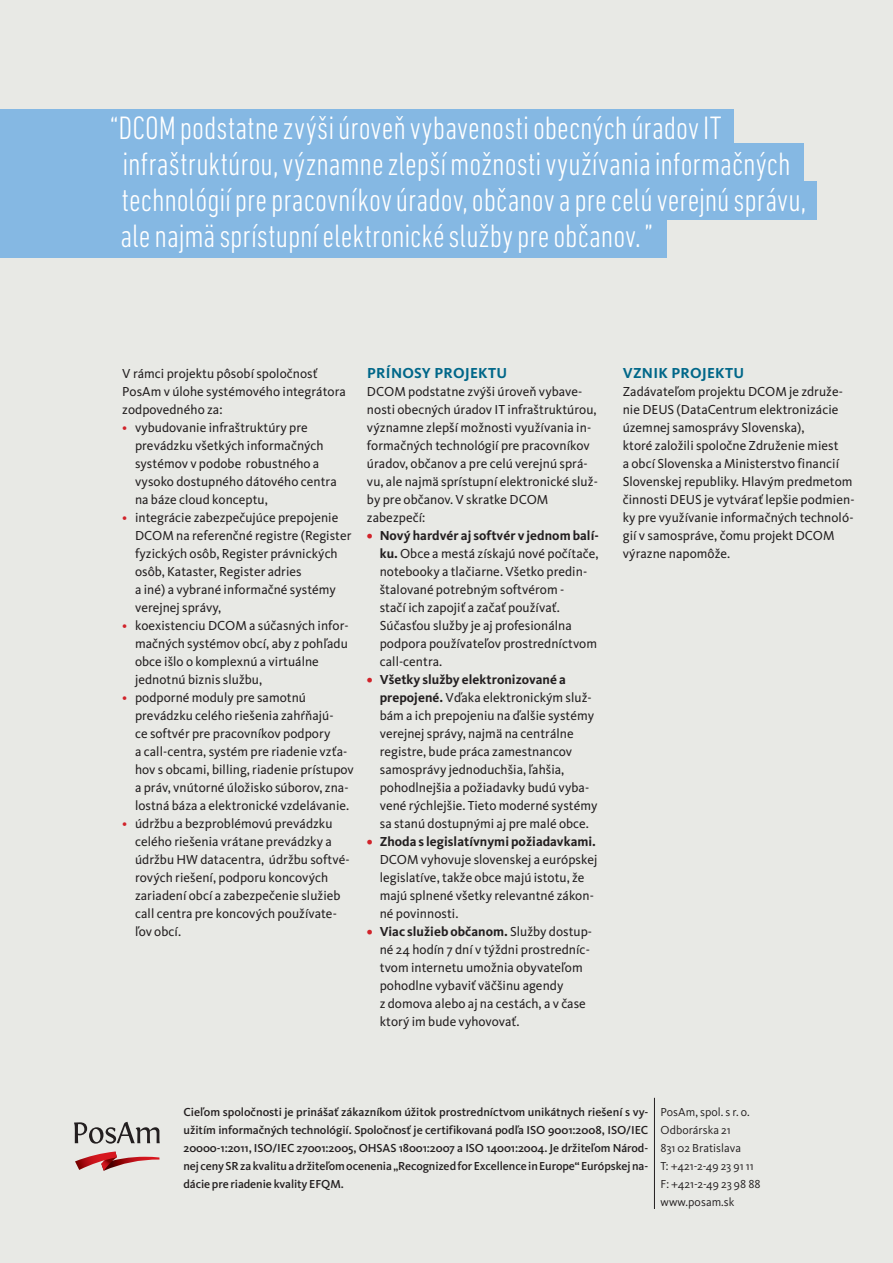
<style>
.page{position:relative;width:893px;height:1263px;background:#e8e9e5}
.page>*{position:absolute;margin:0;border:0;box-sizing:border-box;transform-origin:0 0}
.t1{font:300 condensed 33px/36px "DIN Next LT Pro";color:#fff}
.t2{font:700 15px "Kievit Pro";letter-spacing:.02em;color:#006789}
.t3{font:13.5px/18px "Kievit Pro";letter-spacing:.005em;color:#231f20}
.t4{font:500 12px/18px "Kievit Pro";letter-spacing:-.005em;color:#231f20;text-align:justify}
.t5{font:12px/18px "Kievit Pro";letter-spacing:.005em;color:#231f20}
.s1{color:#d1232a}
.s2{font-weight:700;color:#d1232a}
.s3{font-weight:700}
</style>
<div class="page">
<hr style="left:654px;top:1098px;width:1px;height:111px;background:#231f20">
<svg style="left:75px;top:1151px;width:84px;height:20px"></svg>
<svg style="left:74px;top:1122px;width:86px;height:21px"></svg>
<div style="left:0;top:109px;width:734px;height:39px;background:#85b8e3"></div>
<div style="left:0;top:144px;width:804px;height:48px;background:#85b8e3"></div>
<div style="left:0;top:181px;width:816px;height:39px;background:#85b8e3"></div>
<div style="left:0;top:219px;width:667px;height:38px;background:#85b8e3"></div>
<p class="t1" style="left:120px;top:109px;width:687px;text-indent:-10px">“DCOM podstatne zvýši úroveň vybavenosti obecných úradov IT infraštruktúrou, významne zlepší možnosti využívania informačných technológií pre pracovníkov úradov, občanov a pre celú verejnú správu, ale najmä sprístupní elektronické služby pre občanov. ”</p>
<p class="t3" style="left:122px;top:364px;width:225px">V rámci projektu pôsobí spoločnosť<br>PosAm v úlohe systémového integrátora zodpovedného za:</p>
<p class="t3" style="left:135px;top:418px;width:203px;text-indent:-13px"><span class="s1">•</span> vybudovanie infraštruktúry pre prevádzku všetkých informačných systémov v podobe robustného a vysoko dostupného dátového centra na báze cloud konceptu,</p>
<p class="t3" style="left:135px;top:508px;width:218px;text-indent:-13px"><span class="s1">•</span> integrácie zabezpečujúce prepojenie DCOM na referenčné registre (Register fyzických osôb, Register právnických osôb, Kataster, Register adries<br>a iné) a vybrané informačné systémy verejnej správy,</p>
<p class="t3" style="left:135px;top:616px;width:215px;text-indent:-13px"><span class="s1">•</span> koexistenciu DCOM a súčasných infor&shy;mačných systémov obcí, aby z pohľadu obce išlo o komplexnú a virtuálne jednotnú biznis službu,</p>
<p class="t3" style="left:135px;top:688px;width:220px;text-indent:-13px"><span class="s1">•</span> podporné moduly pre samotnú prevádzku celého riešenia zahŕňajú-<br>ce softvér pre pracovníkov podpory<br>a call-centra, systém pre riadenie vzťa&shy;hov s obcami, billing, riadenie prístupov a práv, vnútorné úložisko súborov, zna&shy;lostná báza a elektronické vzdelávanie.</p>
<p class="t3" style="left:135px;top:814px;width:216px;text-indent:-13px"><span class="s1">•</span> údržbu a bezproblémovú prevádzku celého riešenia vrátane prevádzky a údržbu HW datacentra, údržbu softvé&shy;rových riešení, podporu koncových zariadení obcí a zabezpečenie služieb call centra pre koncových používate&shy;ľov obcí.</p>
<p class="t2" style="left:367px;top:364px;width:142px">Prínosy projektu</p>
<p class="t3" style="left:367px;top:382px;width:232px">DCOM podstatne zvýši úroveň vybave&shy;nosti obecných úradov IT infraštruktúrou, významne zlepší možnosti využívania in&shy;formačných technológií pre pracovníkov úradov, občanov a pre celú verejnú sprá&shy;vu, ale najmä sprístupní elektronické služ&shy;by pre občanov. V skratke DCOM zabezpečí:</p>
<p class="t3" style="left:380px;top:526px;width:221px;text-indent:-13px"><span class="s2">•</span> <span class="s3">N ový hardvér aj softvér v jednom balí&shy;ku.</span> Obce a mestá získajú nové počítače, notebooky a tlačiarne. Všetko predin&shy;štalované potrebným softvérom -<br>stačí ich zapojiť a začať používať.<br>Súčasťou služby je aj profesionálna podpora používateľov prostredníctvom call-centra.</p>
<p class="t3" style="left:380px;top:670px;width:219px;text-indent:-13px"><span class="s2">•</span> <span class="s3">Všetky služby elektronizované a prepojené.</span> Vďaka elektronickým služ&shy;bám a ich prepojeniu na ďalšie systémy verejnej správy, najmä na centrálne registre, bude práca zamestnancov samosprávy jednoduchšia, ľahšia, pohodlnejšia a požiadavky budú vyba&shy;vené rýchlejšie. Tieto moderné systémy sa stanú dostupnými aj pre malé obce.</p>
<p class="t3" style="left:380px;top:832px;width:219px;text-indent:-13px"><span class="s2">•</span> <span class="s3">Zhoda s legislatívnymi požiadavkami.<br></span>DCOM vyhovuje slovenskej a európskej legislatíve, takže obce majú istotu, že majú splnené všetky relevantné zákon&shy;né povinnosti.</p>
<p class="t3" style="left:380px;top:922px;width:214px;text-indent:-13px"><span class="s2">•</span> <span class="s3">Viac služieb občanom.</span> Služby dostup&shy;né 24 hodín 7 dní v týždni prostredníc&shy;tvom internetu umožnia obyvateľom pohodlne vybaviť väčšinu agendy<br>z domova alebo aj na cestách, a v čase ktorý im bude vyhovovať.</p>
<p class="t2" style="left:623px;top:364px;width:123px">Vznik projektu</p>
<p class="t3" style="left:623px;top:382px;width:233px">Zadávateľom projektu DCOM je združe&shy;nie DEUS (DataCentrum elektronizácie územnej samosprávy Slovenska),<br>ktoré založili spoločne Združenie miest<br>a obcí Slovenska a Ministerstvo financií Slovenskej republiky. Hlavým predmetom činnosti DEUS je vytvárať lepšie podmien&shy;ky pre využívanie informačných technoló&shy;gií v samospráve, čomu projekt DCOM výrazne napomôže.</p>
<p class="t4" style="left:183px;top:1103px;width:466px">Cieľom spoločnosti je prinášať zákazníkom úžitok prostredníctvom unikátnych riešení s vy&shy;užitím informačných technológií. Spoločnosť je certifikovaná podľa ISO 9001:2008, ISO/IEC 20000-1:2011, ISO/IEC 27001:2005, OHSAS 18001:2007 a ISO 14001:2004. Je držiteľom Národ&shy;nej ceny SR za kvalitu a držiteľom ocenenia „Recognized for Excellence in Europe“ Európskej na&shy;dácie pre riadenie kvality EFQM.</p>
<p class="t5" style="left:661px;top:1103px;width:102px">PosAm, spol. s r. o.<br>Odborárska 21<br>831 02 Bratislava<br>T: +421-2-49 23 91 11<br>F: +421-2-49 23 98 88 www.posam.sk</p>
</div>
